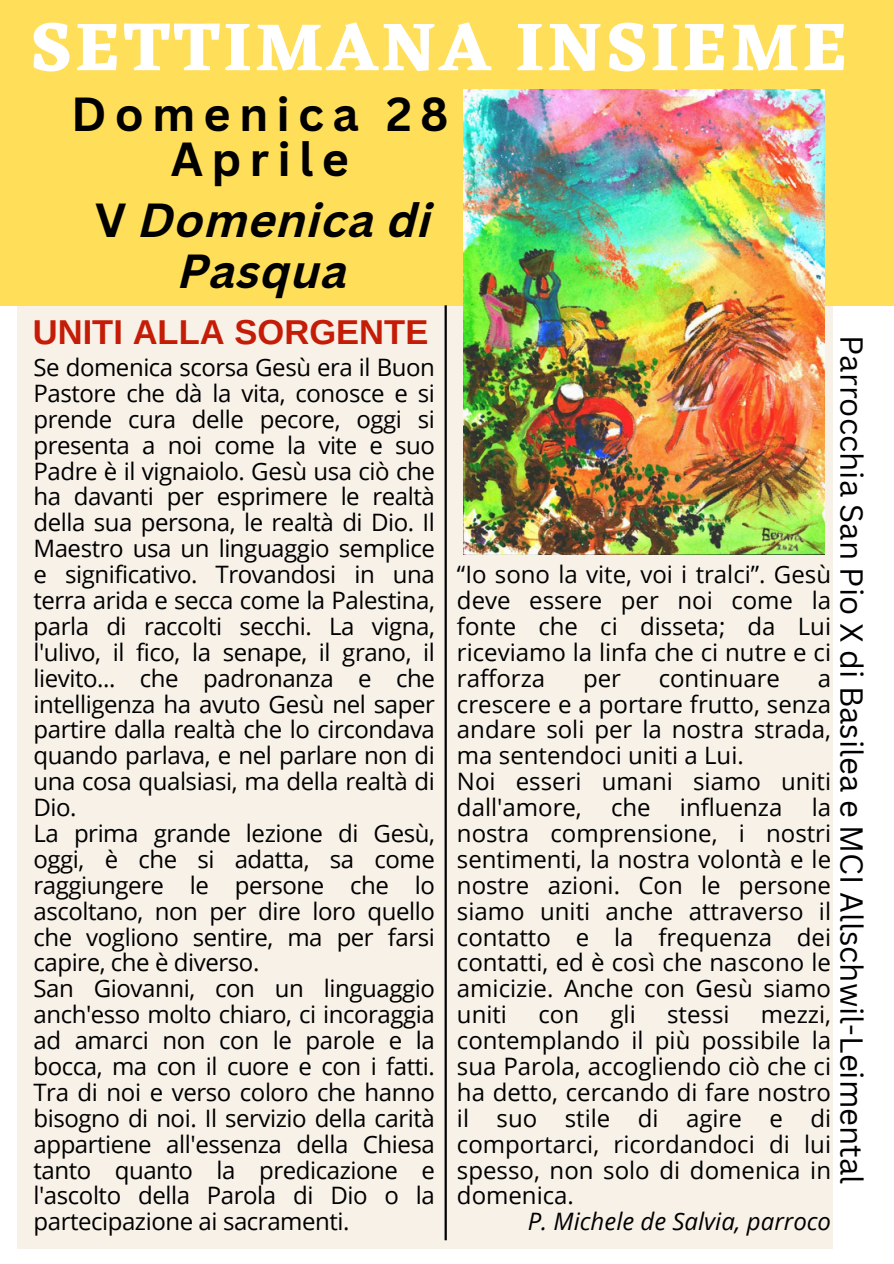
<style>
.page{position:relative;width:894px;height:1264px;background:#fff}
.page>*{position:absolute;margin:0;border:0;box-sizing:border-box;transform-origin:0 0}
.t1{font:700 69.9px "Eczar";letter-spacing:.045em;color:#fff}
.t2{font:italic 700 46.5px/50.7px "Canva Sans";letter-spacing:.015em;color:#000;text-align:center}
.t3{font:700 46.5px/45px "Canva Sans";letter-spacing:.175em;color:#000;text-align:center}
.t4{font:700 34.5px "Arimo";color:#c41c06}
.t5{font:31.05px "Canva Sans";color:#000}
.t6{font:24px/25.8px "Open Sans";color:#000;text-align:justify}
.t7{font:italic 24px "Open Sans";color:#000}
.s1{font-style:normal}
</style>
<div class="page">
<div style="left:0;top:0;width:893px;height:305px;background:#ffde59"></div>
<div style="left:17px;top:306px;width:815px;height:943px;background:#f7f1e8"></div>
<hr style="left:444px;top:305px;width:2px;height:935px;background:#000">
<img style="left:463px;top:90px;width:361px;height:464px">
<p class="t1" style="left:30px;top:5px;width:818px">SETTIMANA INSIEME</p>
<h3 class="t3" style="left:71px;top:91px;width:379px">Domenica 28<br>Aprile</h3>
<p class="t2" style="left:95px;top:200px;width:338px"><span class="s1">V</span> Domenica di<br>Pasqua</p>
<h2 class="t4" style="left:33px;top:313px;width:397px">UNITI ALLA SORGENTE</h2>
<p class="t6" style="left:33px;top:354px;width:403px">Se domenica scorsa Gesù era il Buon Pastore che dà la vita, conosce e si prende cura delle pecore, oggi si presenta a noi come la vite e suo Padre è il vignaiolo. Gesù usa ciò che ha davanti per esprimere le realtà della sua persona, le realtà di Dio. Il Maestro usa un linguaggio semplice e significativo. Trovandosi in una terra arida e secca come la Palestina, parla di raccolti secchi. La vigna, l'ulivo, il fico, la senape, il grano, il lievito... che padronanza e che intelligenza ha avuto Gesù nel saper partire dalla realtà che lo circondava quando parlava, e nel parlare non di una cosa qualsiasi, ma della realtà di Dio.</p>
<p class="t6" style="left:33px;top:819px;width:403px">La prima grande lezione di Gesù, oggi, è che si adatta, sa come raggiungere le persone che lo ascoltano, non per dire loro quello che vogliono sentire, ma per farsi capire, che è diverso.</p>
<p class="t6" style="left:33px;top:975px;width:403px">San Giovanni, con un linguaggio anch'esso molto chiaro, ci incoraggia ad amarci non con le parole e la bocca, ma con il cuore e con i fatti.<br>Tra di noi e verso coloro che hanno bisogno di noi. Il servizio della carità appartiene all'essenza della Chiesa tanto quanto la predicazione e l'ascolto della Parola di Dio o la partecipazione ai sacramenti.</p>
<p class="t6" style="left:457px;top:561px;width:375px">“Io sono la vite, voi i tralci”. Gesù deve essere per noi come la fonte che ci disseta; da Lui riceviamo la linfa che ci nutre e ci rafforza</p>
<p class="t6" style="left:583px;top:664px;width:39px">per</p>
<p class="t6" style="left:658px;top:664px;width:123px">continuare</p>
<p class="t6" style="left:457px;top:664px;width:375px;text-indent:361px">a crescere e a portare frutto, senza andare soli per la nostra strada, ma sentendoci uniti a Lui.</p>
<p class="t6" style="left:457px;top:768px;width:375px">Noi esseri umani siamo uniti dall'amore, che influenza la nostra comprensione, i nostri sentimenti, la nostra volontà e le nostre azioni. Con le persone siamo uniti anche attraverso il contatto e la frequenza dei contatti, ed è così che nascono le amicizie. Anche con Gesù siamo uniti</p>
<p class="t6" style="left:538px;top:1000px;width:42px">con</p>
<p class="t6" style="left:610px;top:1000px;width:27px">gli</p>
<p class="t6" style="left:667px;top:1000px;width:64px">stessi</p>
<p class="t6" style="left:457px;top:1000px;width:375px;text-indent:304px">mezzi, contemplando il più possibile la sua Parola, accogliendo ciò che ci ha detto, cercando di fare nostro il suo stile di agire e di comportarci, ricordandoci di lui spesso, non solo di domenica in domenica.</p>
<h4 class="t7" style="left:527px;top:1204px;width:305px">P. Michele de Salvia, parroco</h4>
<p class="t5" style="left:873px;top:335px;width:850px;rotate:90deg">Parrocchia San Pio X di Basilea e MCI Allschwil-Leimental</p>
</div>
